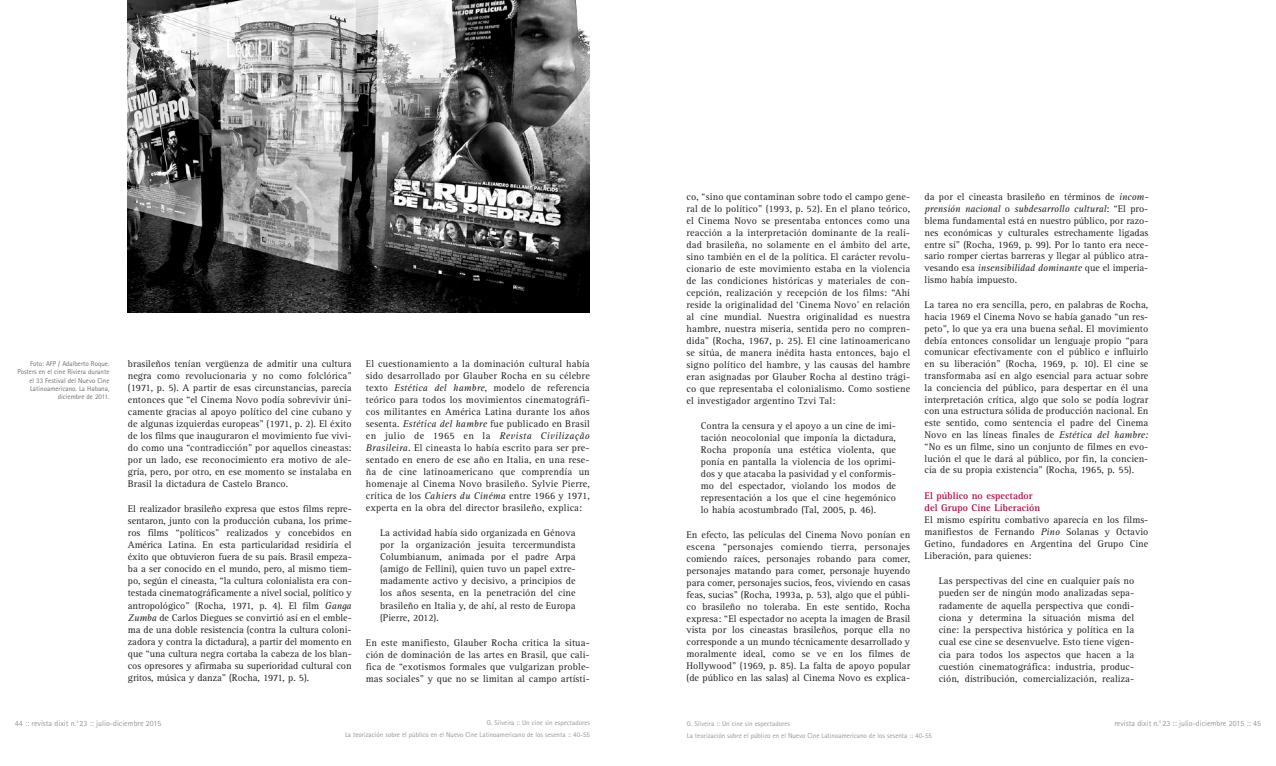
<style>
.page{position:relative;width:1276px;height:766px;background:#fff}
.page>*{position:absolute;margin:0;border:0;box-sizing:border-box;transform-origin:0 0}
.t1{font:10px/12px "Rotis Serif";letter-spacing:.005em;color:#231f20;text-align:justify}
.t2{font:700 10px/12px "Rotis Serif";letter-spacing:.005em;color:#b30437}
.t3{font:8px "Rotis Sans Serif";color:#939598}
.t4{font:7px/12px "Rotis Sans Serif";color:#939598;text-align:right}
.t5{font:7px/8.4px "Rotis Sans Serif";color:#6c6d70;text-align:right}
.s1{font-style:italic}
</style>
<div class="page">
<img style="left:128px;top:0;width:462px;height:312px">
<p class="t5" style="left:18px;top:360px;width:93px">Foto: AFP / Adalberto Roque.<br>Posters en el cine Riviera durante el 33 Festival del Nuevo Cine<br>Latinoamericano. La Habana, diciembre de 2011.</p>
<p class="t1" style="left:128px;top:359px;width:225px">brasileños tenían vergüenza de admitir una cultura negra como revolucionaria y no como folclórica” (1971, p. 5). A partir de esas circunstancias, parecía entonces que “el Cinema Novo podía sobrevivir úni&shy;camente gracias al apoyo político del cine cubano y de algunas izquierdas europeas” (1971, p. 2). El éxito de los films que inauguraron el movimiento fue vivi&shy;do como una “contradicción” por aquellos cineastas: por un lado, ese reconocimiento era motivo de ale&shy;gría, pero, por otro, en ese momento se instalaba en Brasil la dictadura de Castelo Branco.</p>
<p class="t1" style="left:128px;top:504px;width:225px">El realizador brasileño expresa que estos films repre&shy;sentaron, junto con la producción cubana, los prime&shy;ros films “políticos” realizados y concebidos en América Latina. En esta particularidad residiría el éxito que obtuvieron fuera de su país. Brasil empeza&shy;ba a ser conocido en el mundo, pero, al mismo tiem&shy;po, según el cineasta, “la cultura colonialista era con&shy;testada cinematográficamente a nivel social, político y antropológico” (Rocha, 1971, p. 4). El film <span class="s1">Ganga Zumba</span> de Carlos Diegues se convirtió así en el emble&shy;ma de una doble resistencia (contra la cultura coloni&shy;zadora y contra la dictadura), a partir del momento en que “una cultura negra cortaba la cabeza de los blan&shy;cos opresores y afirmaba su superioridad cultural con gritos, música y danza” (Rocha, 1971, p. 5).</p>
<p class="t1" style="left:366px;top:359px;width:225px">El cuestionamiento a la dominación cultural había sido desarrollado por Glauber Rocha en su célebre texto <span class="s1">Estética del hambre</span>, modelo de referencia teórico para todos los movimientos cinematográfi&shy;cos militantes en América Latina durante los años sesenta. <span class="s1">Estética del hambre</span> fue publicado en Brasil en julio de 1965 en la <span class="s1">Revista Civilização Brasileira.</span> El cineasta lo había escrito para ser pre&shy;sentado en enero de ese año en Italia, en una rese&shy;ña de cine latinoamericano que comprendía un homenaje al Cinema Novo brasileño. Sylvie Pierre, crítica de los <span class="s1">Cahiers du Cinéma</span> entre 1966 y 1971, experta en la obra del director brasileño, explica:</p>
<p class="t1" style="left:380px;top:528px;width:197px">La actividad había sido organizada en Génova por la organización jesuita tercermundista Columbianum, animada por el padre Arpa (amigo de Fellini), quien tuvo un papel extre&shy;madamente activo y decisivo, a principios de los años sesenta, en la penetración del cine brasileño en Italia y, de ahí, al resto de Europa (Pierre, 2012).</p>
<p class="t1" style="left:366px;top:637px;width:225px">En este manifiesto, Glauber Rocha critica la situa&shy;ción de dominación de las artes en Brasil, que cali&shy;fica de “exotismos formales que vulgarizan proble&shy;mas sociales” y que no se limitan al campo artísti-</p>
<p class="t1" style="left:686px;top:191px;width:225px">co, “sino que contaminan sobre todo el campo gene&shy;ral de lo político” (1993, p. 52). En el plano teórico, el Cinema Novo se presentaba entonces como una reacción a la interpretación dominante de la reali&shy;dad brasileña, no solamente en el ámbito del arte, sino también en el de la política. El carácter revolu&shy;cionario de este movimiento estaba en la violencia de las condiciones históricas y materiales de con&shy;cepción, realización y recepción de los films: “Ahí reside la originalidad del ‘Cinema Novo’ en relación al cine mundial. Nuestra originalidad es nuestra hambre, nuestra miseria, sentida pero no compren&shy;dida” (Rocha, 1967, p. 25). El cine latinoamericano se sitúa, de manera inédita hasta entonces, bajo el signo político del hambre, y las causas del hambre eran asignadas por Glauber Rocha al destino trági&shy;co que representaba el colonialismo. Como sostiene el investigador argentino Tzvi Tal:</p>
<p class="t1" style="left:701px;top:420px;width:197px">Contra la censura y el apoyo a un cine de imi&shy;tación neocolonial que imponía la dictadura, Rocha proponía una estética violenta, que ponía en pantalla la violencia de los oprimi&shy;dos y que atacaba la pasividad y el conformis&shy;mo del espectador, violando los modos de representación a los que el cine hegemónico lo había acostumbrado (Tal, 2005, p. 46).</p>
<p class="t1" style="left:686px;top:529px;width:225px">En efecto, las películas del Cinema Novo ponían en escena “personajes comiendo tierra, personajes comiendo raíces, personajes robando para comer, personajes matando para comer, personaje huyendo para comer, personajes sucios, feos, viviendo en casas feas, sucias” (Rocha, 1993a, p. 53), algo que el públi&shy;co brasileño no toleraba. En este sentido, Rocha expresa: “El espectador no acepta la imagen de Brasil vista por los cineastas brasileños, porque ella no corresponde a un mundo técnicamente desarrollado y moralmente ideal, como se ve en los filmes de Hollywood” (1969, p. 85). La falta de apoyo popular (de público en las salas) al Cinema Novo es explica-</p>
<p class="t1" style="left:924px;top:191px;width:225px">da por el cineasta brasileño en términos de <span class="s1">incom&shy;prensión nacional</span> o <span class="s1">subdesarrollo cultural</span>: “El pro&shy;blema fundamental está en nuestro público, por razo&shy;nes económicas y culturales estrechamente ligadas entre sí” (Rocha, 1969, p. 99). Por lo tanto era nece&shy;sario romper ciertas barreras y llegar al público atra&shy;vesando esa <span class="s1">insensibilidad dominante</span> que el imperia&shy;lismo había impuesto.</p>
<p class="t1" style="left:924px;top:300px;width:225px">La tarea no era sencilla, pero, en palabras de Rocha, hacia 1969 el Cinema Novo se había ganado “un res&shy;peto”, lo que ya era una buena señal. El movimiento debía entonces consolidar un lenguaje propio “para comunicar efectivamente con el público e influirlo en su liberación” (Rocha, 1969, p. 10). El cine se transformaba así en algo esencial para actuar sobre la conciencia del público, para despertar en él una interpretación crítica, algo que solo se podía lograr con una estructura sólida de producción nacional. En este sentido, como sentencia el padre del Cinema Novo en las líneas finales de <span class="s1">Estética del hambre: </span>“No es un filme, sino un conjunto de filmes en evo&shy;lución el que le dará al público, por fin, la concien&shy;cia de su propia existencia” (Rocha, 1965, p. 55).</p>
<p class="t2" style="left:924px;top:490px;width:117px">El público no espectador del Grupo Cine Liberación</p>
<p class="t1" style="left:924px;top:514px;width:225px">El mismo espíritu combativo aparecía en los films&shy;manifiestos de Fernando <span class="s1">Pino</span> Solanas y Octavio Getino, fundadores en Argentina del Grupo Cine Liberación, para quienes:</p>
<p class="t1" style="left:938px;top:575px;width:197px;line-height:12.3px">Las perspectivas del cine en cualquier país no pueden ser de ningún modo analizadas sepa&shy;radamente de aquella perspectiva que condi&shy;ciona y determina la situación misma del cine: la perspectiva histórica y política en la cual ese cine se desenvuelve. Esto tiene vigen&shy;cia para todos los aspectos que hacen a la cuestión cinematográfica: industria, produc&shy;ción, distribución, comercialización, realiza-</p>
<p class="t3" style="left:15px;top:720px;width:148px">44 :: revista dixit n.<sup>0</sup> 23 :: julio-diciembre 2015</p>
<p class="t4" style="left:345px;top:717px;width:247px">G. Silveira :: Un cine sin espectadores<br>La teorización sobre el público en el Nuevo Cine Latinoamericano de los sesenta :: 40-55</p>
<p class="t4" style="left:687px;top:717px;width:247px;text-align:left">G. Silveira :: Un cine sin espectadores<br>La teorización sobre el público en el Nuevo Cine Latinoamericano de los sesenta :: 40-55</p>
<p class="t3" style="left:1114px;top:720px;width:148px">revista dixit n.<sup>0</sup> 23 :: julio-diciembre 2015 :: 45</p>
</div>
